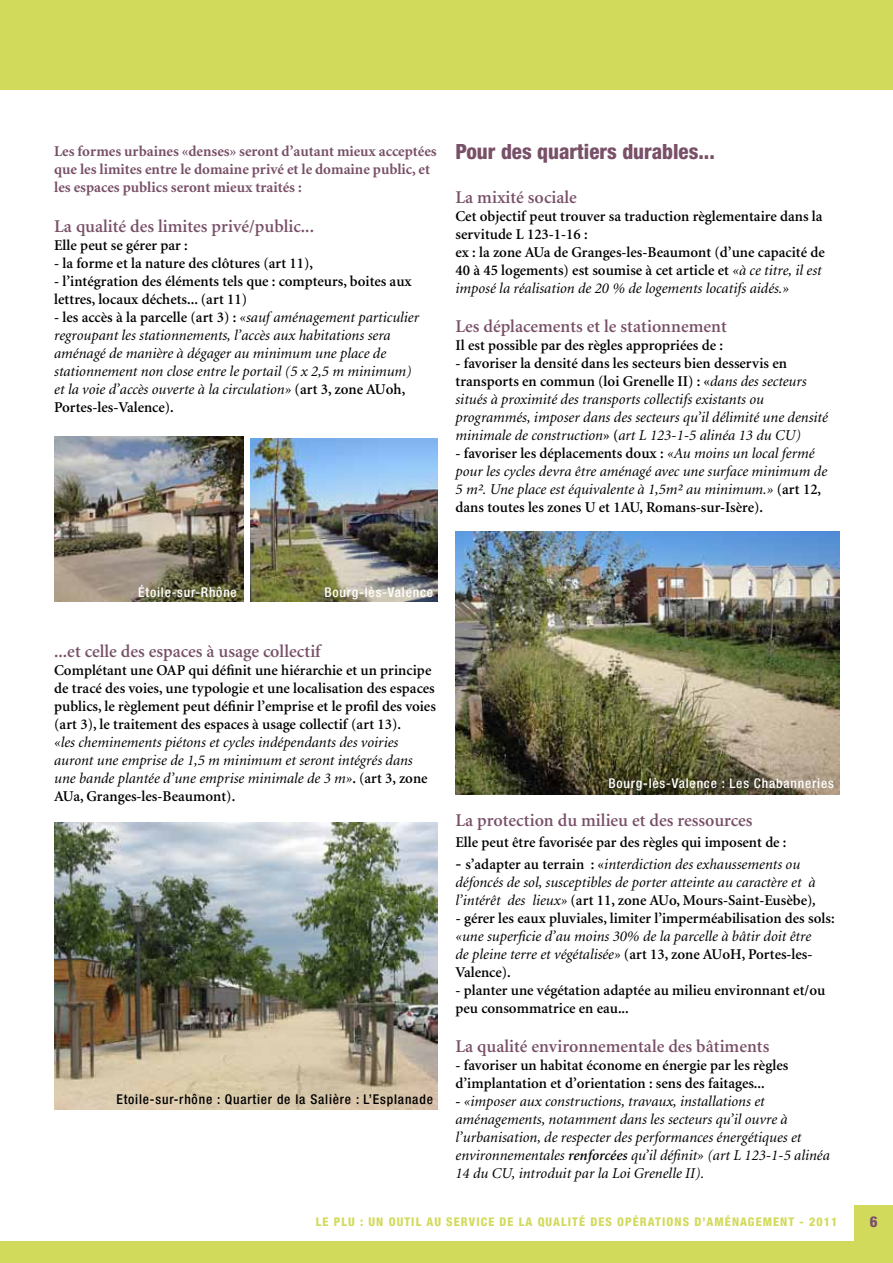
<style>
.page{position:relative;width:893px;height:1263px;background:#fff}
.page>*{position:absolute;margin:0;border:0;box-sizing:border-box;transform-origin:0 0}
.t1{font:800 condensed 21px "Helvetica Neue LT";color:#785068}
.t2{font:600 18px "Minion LT";color:#785068}
.t3{font:italic 15px/18px "Minion LT";color:#000}
.t4{font:600 15px/18px "Minion LT";color:#000}
.t5{font:700 15px/18px "Minion LT";color:#785068}
.t6{font:800 condensed 15px "Helvetica Neue LT";color:#785068}
.t7{font:500 condensed 13.5px "Helvetica Neue LT";letter-spacing:.06em;color:#fff}
.t8{font:500 condensed 13.5px "Helvetica Neue LT";letter-spacing:.06em;color:#000}
.t9{font:800 condensed 12px "Helvetica Neue LT";letter-spacing:.09em;color:#d2da5c}
.s1{font-weight:600;font-style:normal}
.s2{font-weight:400;font-style:italic}
.s3{font-weight:600;font-style:normal;font-size:18px}
.s4{font-weight:600}
.s5{font-style:italic}
</style>
<div class="page">
<div style="left:0;top:0;width:893px;height:89px;background:#d2da5c"></div>
<div style="left:0;top:1242px;width:893px;height:21px;background:#d2da5c"></div>
<div style="left:855px;top:1205px;width:38px;height:37px;background:#d2da5c"></div>
<img style="left:54px;top:437px;width:190px;height:164px">
<img style="left:251px;top:439px;width:187px;height:162px">
<img style="left:54px;top:822px;width:384px;height:288px">
<img style="left:455px;top:531px;width:384px;height:264px">
<p class="t5" style="left:54px;top:143px;width:384px">Les formes urbaines «denses» seront d’autant mieux acceptées que les limites entre le domaine privé et le domaine public, et les espaces publics seront mieux traités :</p>
<p class="t2" style="left:54px;top:217px;width:261px">La qualité des limites privé/public...</p>
<p class="t4" style="left:54px;top:237px;width:135px">Elle peut se gérer par :</p>
<p class="t4" style="left:54px;top:255px;width:260px">- la forme et la nature des clôtures (art 11),</p>
<p class="t4" style="left:54px;top:273px;width:359px">- l’intégration des éléments tels que : compteurs, boites aux lettres, locaux déchets... (art 11)</p>
<p class="t3" style="left:54px;top:309px;width:366px"><span class="s1">- les accès à la parcelle (art 3) :</span> «sauf aménagement particulier regroupant les stationnements, l’accès aux habitations sera aménagé de manière à dégager au minimum une place de stationnement non close entre le portail (5 x 2,5 m minimum) et la voie d’accès ouverte à la circulation» <span class="s1">(art 3, zone AUoh, Portes-les-Valence).</span></p>
<h1 class="t1" style="left:455px;top:139px;width:261px">POUR DES QUARTIERS DURABLES...</h1>
<p class="t2" style="left:455px;top:188px;width:123px">La mixité sociale</p>
<p class="t4" style="left:455px;top:207px;width:371px">Cet objectif peut trouver sa traduction règlementaire dans la servitude L 123-1-16 :<br>ex : la zone AUa de Granges-les-Beaumont (d’une capacité de 40 à 45 logements) est soumise à cet article et <span class="s2">«à ce titre, il est imposé la réalisation de 20 % de logements locatifs aidés.»</span></p>
<p class="t2" style="left:455px;top:317px;width:273px">Les déplacements et le stationnement</p>
<p class="t4" style="left:455px;top:337px;width:269px">Il est possible par des règles appropriées de :</p>
<p class="t3" style="left:455px;top:355px;width:374px"><span class="s1">- favoriser la densité dans les secteurs bien desservis en transports en commun (loi Grenelle II) : «</span>dans des secteurs situés à proximité des transports collectifs existants ou programmés, imposer dans des secteurs qu’il délimité une densité minimale de construction<span class="s1">» (</span>art L 123-1-5 alinéa 13 du CU)</p>
<p class="t3" style="left:455px;top:445px;width:373px"><span class="s1">- favoriser les déplacements doux :</span> «Au moins un local fermé pour les cycles devra être aménagé avec une surface minimum de 5 m². Une place est équivalente à 1,5m² au minimum.» <span class="s1">(art 12, dans toutes les zones U et 1AU, Romans-sur-Isère).</span></p>
<p class="t7" style="left:138px;top:585px;width:100px">étoile-sur-Rhône</p>
<p class="t7" style="left:325px;top:585px;width:110px">Bourg-lès-Valence</p>
<p class="t2" style="left:54px;top:642px;width:268px">...et celle des espaces à usage collectif</p>
<p class="t4" style="left:54px;top:661px;width:383px">Complétant une OAP qui définit une hiérarchie et un principe de tracé des voies, une typologie et une localisation des espaces publics, le règlement peut définir l’emprise et le profil des voies (art 3), le traitement des espaces à usage collectif (art 13).</p>
<p class="t3" style="left:54px;top:733px;width:375px">«les cheminements piétons et cycles indépendants des voiries auront une emprise de 1,5 m minimum et seront intégrés dans une bande plantée d’une emprise minimale de 3 m»<span class="s1">. (art 3, zone AUa, Granges-les-Beaumont).</span></p>
<p class="t8" style="left:116px;top:1091px;width:318px">Etoile-sur-rhône : Quartier de la Salière : L’Esplanade</p>
<p class="t7" style="left:608px;top:775px;width:227px">Bourg-lès-Valence : Les Chabanneries</p>
<p class="t2" style="left:455px;top:810px;width:298px">La protection du milieu et des ressources</p>
<p class="t4" style="left:455px;top:834px;width:333px">Elle peut être favorisée par des règles qui imposent de :</p>
<p class="t3" style="left:455px;top:855px;width:362px"><span class="s3">-</span> <span class="s1">s’adapter au terrain : «</span>interdiction des exhaussements ou défoncés de sol, susceptibles de porter atteinte au caractère et à l’intérêt des lieux» <span class="s1">(art 11, zone AUo, Mours-Saint-Eusèbe)</span><span class="s4">,</span></p>
<p class="t4" style="left:455px;top:909px;width:381px"><span class="s5">-</span> gérer les eaux pluviales, limiter l’imperméabilisation des sols: <span class="s2">«une superficie d’au moins 30% de la parcelle à bâtir doit être<br>de pleine terre et végétalisée»</span> (art 13, zone AUoH, Portes-les-Valence).</p>
<p class="t4" style="left:455px;top:981px;width:371px">- planter une végétation adaptée au milieu environnant et/ou peu consommatrice en eau...</p>
<p class="t2" style="left:455px;top:1037px;width:315px">La qualité environnementale des bâtiments</p>
<p class="t4" style="left:455px;top:1057px;width:334px">- favoriser un habitat économe en énergie par les règles d’implantation et d’orientation : sens des faitages...</p>
<p class="t3" style="left:455px;top:1093px;width:376px"><span class="s1">-</span> «imposer aux constructions, travaux, installations et aménagements, notamment dans les secteurs qu’il ouvre à l’urbanisation, de respecter des performances énergétiques et environnementales <span class="s4">renforcées</span> qu’il définit» (art L 123-1-5 alinéa 14 du CU, introduit par la Loi Grenelle II).</p>
<p class="t9" style="left:316px;top:1214px;width:26px">LE PLU</p>
<p class="t9" style="left:360px;top:1214px;width:479px">: UN OUTIL AU SERVICE DE LA QUALITÉ DES OPÉRATIONS D’AMÉNAGEMENT - 2011</p>
<p class="t6" style="left:870px;top:1212px;width:9px">6</p>
</div>
